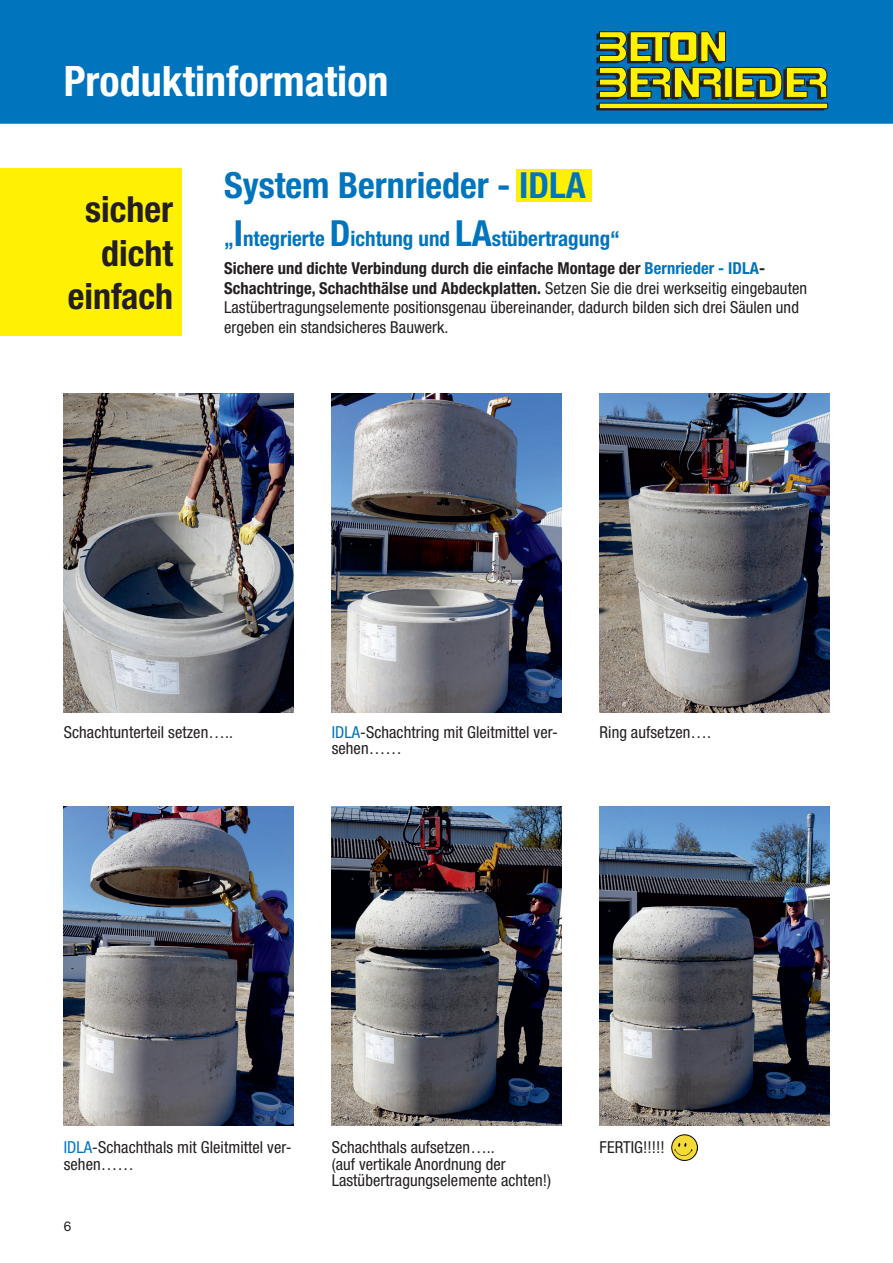
<style>
.page{position:relative;width:893px;height:1263px;background:#fff}
.page>*{position:absolute;margin:0;border:0;box-sizing:border-box;transform-origin:0 0}
.t1{font:700 condensed 42px "Helvetica Neue";color:#fff}
.t2{font:700 condensed 36px "Helvetica Neue";color:#0074bd}
.t3{font:700 condensed 36px/43.2px "Helvetica Neue";color:#231f20;text-align:right}
.t4{font:700 condensed 21px "Helvetica Neue";color:#0074bd}
.t5{font:condensed 16.5px/16.2px "Helvetica Neue";letter-spacing:.005em;color:#231f20}
.t6{font:13.5px "Helvetica Neue";color:#231f20}
.s1{font-size:36px}
.s2{font-weight:700}
.s3{font-weight:700;color:#0074bd}
.s4{color:#0074bd}
</style>
<div class="page">
<div style="left:516px;top:169px;width:75px;height:32px;background:#fff101"></div>
<div style="left:0;top:168px;width:182px;height:167px;background:#fff101"></div>
<div style="left:0;top:0;width:893px;height:128px;background:#0074bd"></div>
<svg style="left:596px;top:31px;width:232px;height:80px"></svg>
<div style="left:0;top:124px;width:893px;height:7px;background:#fff"></div>
<img style="left:64px;top:393px;width:229px;height:319px">
<img style="left:64px;top:807px;width:229px;height:319px">
<img style="left:332px;top:393px;width:229px;height:319px">
<img style="left:332px;top:807px;width:229px;height:319px">
<img style="left:600px;top:393px;width:229px;height:319px">
<img style="left:600px;top:807px;width:229px;height:319px">
<img style="left:671px;top:1135px;width:26px;height:26px">
<h1 class="t1" style="left:64px;top:56px;width:326px">Produktinformation</h1>
<h2 class="t3" style="left:68px;top:187px;width:107px">sicher dicht einfach</h2>
<h2 class="t2" style="left:224px;top:163px;width:363px">System Bernrieder - IDLA</h2>
<p class="t4" style="left:224px;top:225px;width:397px">„<span class="s1">I</span>ntegrierte <span class="s1">D</span>ichtung und <span class="s1">LA</span>stübertragung“</p>
<p class="t5" style="left:224px;top:258px;width:584px;line-height:19.8px"><span class="s2">Sichere und dichte Verbindung durch die einfache Montage der</span> <span class="s3">Bernrieder - IDLA</span><span class="s2">-Schachtringe, Schachthälse und Abdeckplatten.</span> Setzen Sie die drei werkseitig eingebauten Lastübertragungselemente positionsgenau übereinander, dadurch bilden sich drei Säulen und ergeben ein standsicheres Bauwerk.</p>
<p class="t5" style="left:64px;top:724px;width:171px">Schachtunterteil setzen…..</p>
<p class="t5" style="left:332px;top:724px;width:228px"><span class="s4">IDLA</span>-Schachtring mit Gleitmittel ver&shy;sehen……</p>
<p class="t5" style="left:600px;top:724px;width:113px">Ring aufsetzen….</p>
<p class="t5" style="left:64px;top:1139px;width:229px"><span class="s4">IDLA</span>-Schachthals mit Gleitmittel ver&shy;sehen……</p>
<p class="t6" style="left:64px;top:1218px;width:9px">6</p>
<p class="t5" style="left:332px;top:1139px;width:221px">Schachthals aufsetzen…..<br>(auf vertikale Anordnung der<br>Lastübertragungselemente achten!)</p>
<p class="t5" style="left:600px;top:1139px;width:67px">FERTIG!!!!!</p>
</div>
